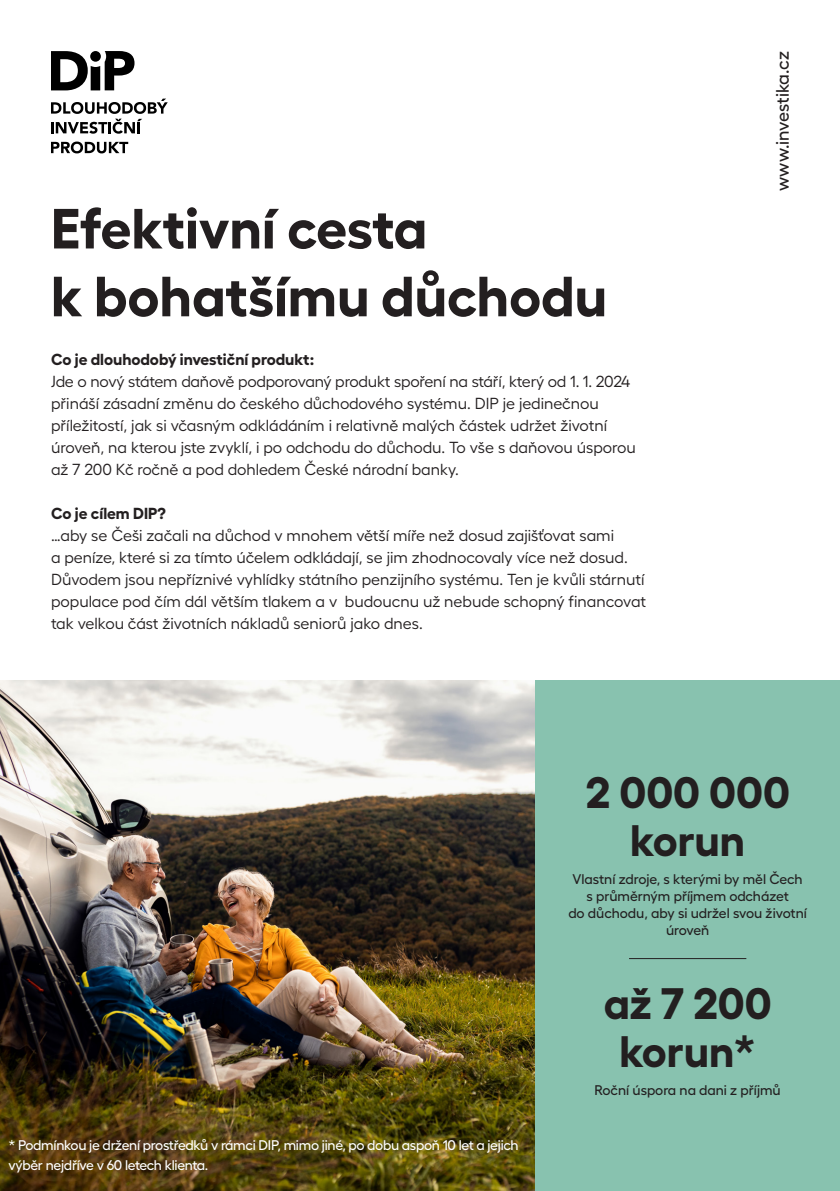
<style>
.page{position:relative;width:840px;height:1191px;background:#fff}
.page>*{position:absolute;margin:0;border:0;box-sizing:border-box;transform-origin:0 0}
.t1{font:700 56.6px/67.8px "Hellix";color:#231f20}
.t2{font:700 44px/48px "Hellix";color:#231f20;text-align:center}
.t3{font:500 18px "Hellix";color:#231f20}
.t4{font:16px/22px "Hellix";color:#231f20}
.t5{font:700 16px "Hellix";color:#231f20}
.t6{font:500 14px/16.8px "Hellix";color:#231f20;text-align:center}
.t7{font:500 14px/20px "Hellix";letter-spacing:-.02em;color:#fff}
</style>
<div class="page">
<img style="left:0;top:680px;width:535px;height:511px">
<div style="left:535px;top:680px;width:304px;height:511px;background:#88c2af"></div>
<hr style="left:628px;top:958px;width:118px;height:1px;background:#231f20">
<svg style="left:51px;top:51px;width:83px;height:39px"></svg>
<svg style="left:51px;top:141px;width:77px;height:12px"></svg>
<svg style="left:51px;top:99px;width:117px;height:35px"></svg>
<h1 class="t1" style="left:51px;top:188px;width:557px">Efektivní cesta<br>k bohatšímu důchodu</h1>
<p class="t5" style="left:51px;top:346px;width:264px">Co je dlouhodobý investiční produkt:</p>
<p class="t4" style="left:51px;top:368px;width:586px">Jde o nový státem daňově podporovaný produkt spoření na stáří, který od 1. 1. 2024 přináší zásadní změnu do českého důchodového systému. DIP je jedinečnou příležitostí, jak si včasným odkládáním i relativně malých částek udržet životní úroveň, na kterou jste zvyklí, i po odchodu do důchodu. To vše s daňovou úsporou až 7 200 Kč ročně a pod dohledem České národní banky.</p>
<p class="t5" style="left:51px;top:500px;width:116px">Co je cílem DIP?</p>
<p class="t4" style="left:51px;top:522px;width:596px">…aby se Češi začali na důchod v mnohem větší míře než dosud zajišťovat sami<br>a peníze, které si za tímto účelem odkládají, se jim zhodnocovaly více než dosud.<br>Důvodem jsou nepříznivé vyhlídky státního penzijního systému. Ten je kvůli stárnutí populace pod čím dál větším tlakem a v budoucnu už nebude schopný financovat tak velkou část životních nákladů seniorů jako dnes.</p>
<p class="t3" style="left:768px;top:191px;width:141px;rotate:-90deg">www.investika.cz</p>
<h2 class="t2" style="left:585px;top:763px;width:206px">2 000 000 korun</h2>
<p class="t6" style="left:568px;top:869px;width:240px">Vlastní zdroje, s kterými by měl Čech s průměrným příjmem odcházet<br>do důchodu, aby si udržel svou životní úroveň</p>
<p class="t7" style="left:8px;top:1133px;width:511px">* Podmínkou je držení prostředků v rámci DIP, mimo jiné, po dobu aspoň 10 let a jejich výběr nejdříve v 60 letech klienta.</p>
<h2 class="t2" style="left:603px;top:975px;width:169px">až 7 200 korun*</h2>
<p class="t6" style="left:594px;top:1080px;width:187px">Roční úspora na dani z příjmů</p>
</div>
